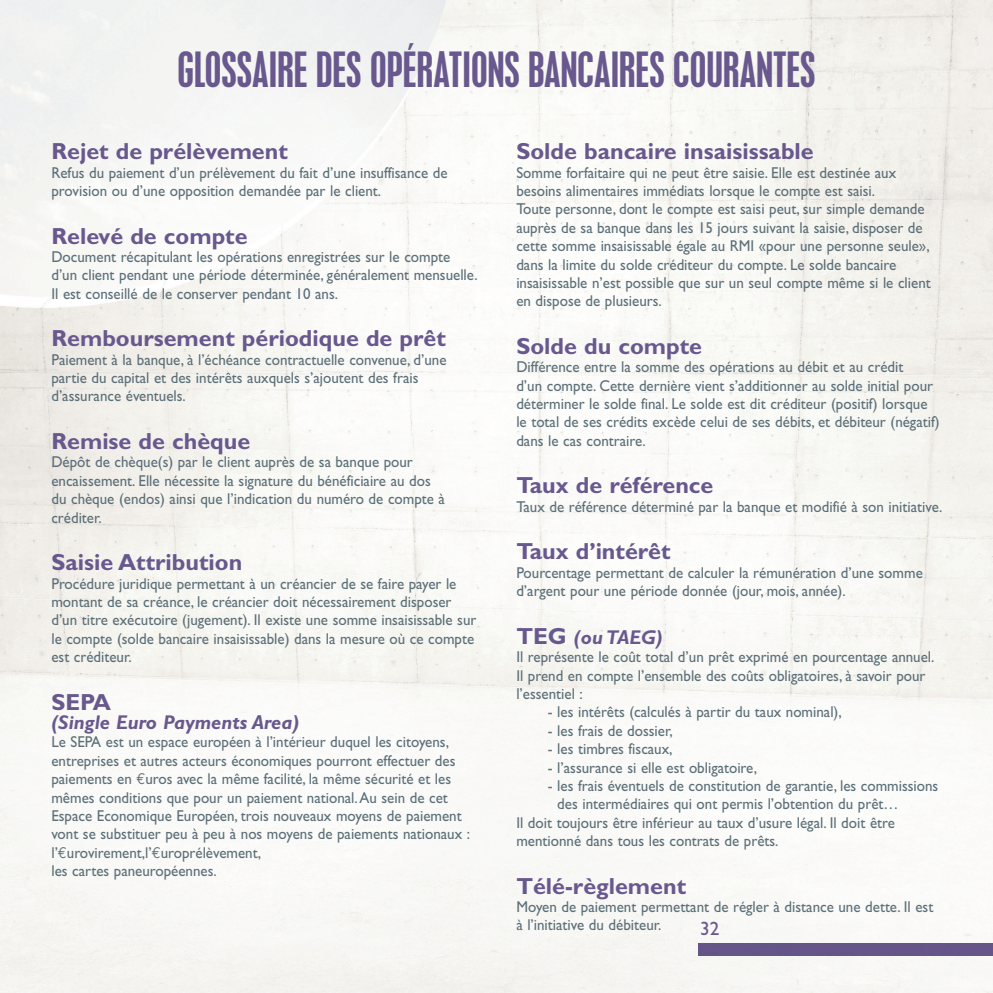
<style>
.page{position:relative;width:993px;height:993px;background:#fff}
.page>*{position:absolute;margin:0;border:0;box-sizing:border-box;transform-origin:0 0}
.t1{font:condensed 43.23px "Placard MT Std";color:#68588e}
.texte_courant{font:700 23.28px "Gill Sans";color:#68588e}
.texte_courant-2{font:italic 700 19.95px "Gill Sans";color:#68588e}
.t2{font:19.25px "Gill Sans";color:#68588e}
.texte_courant-3{font:15.75px/18.4px "Gill Sans";color:#5c6f78;scale:.95 1}
.s1{font-family:"Euro Mono"}
.s2{font-style:normal;font-size:23.28px}
</style>
<div class="page">
<img style="left:0;top:0;width:992px;height:992px">
<div style="left:698px;top:943px;width:294px;height:12px;background:#68588e"></div>
<p class="t1" style="left:177px;top:43px;width:639px">GLOSSAIRE DES OPÉRATIONS BANCAIRES COURANTES</p>
<p class="texte_courant" style="left:51px;top:137px;width:238px">Rejet de prélèvement</p>
<p class="texte_courant-3" style="left:51px;top:163px;width:418px">Refus du paiement d’un prélèvement du fait d’une insuffisance de provision ou d’une opposition demandée par le client.</p>
<p class="texte_courant" style="left:51px;top:222px;width:198px">Relevé de compte</p>
<p class="texte_courant-3" style="left:51px;top:247px;width:450px">Document récapitulant les opérations enregistrées sur le compte d’un client pendant une période déterminée, généralement mensuelle.<br>Il est conseillé de le conserver pendant 10 ans.</p>
<p class="texte_courant" style="left:51px;top:324px;width:396px">Remboursement périodique de prêt</p>
<p class="texte_courant-3" style="left:51px;top:350px;width:417px">Paiement à la banque, à l’échéance contractuelle convenue, d’une partie du capital et des intérêts auxquels s’ajoutent des frais d’assurance éventuels.</p>
<p class="texte_courant" style="left:51px;top:427px;width:200px">Remise de chèque</p>
<p class="texte_courant-3" style="left:51px;top:453px;width:415px">Dépôt de chèque(s) par le client auprès de sa banque pour encaissement. Elle nécessite la signature du bénéficiaire au dos du chèque (endos) ainsi que l’indication du numéro de compte à créditer.</p>
<p class="texte_courant" style="left:51px;top:548px;width:192px">Saisie Attribution</p>
<p class="texte_courant-3" style="left:51px;top:574px;width:449px">Procédure juridique permettant à un créancier de se faire payer le montant de sa créance, le créancier doit nécessairement disposer d’un titre exécutoire (jugement). Il existe une somme insaisissable sur le compte (solde bancaire insaisissable) dans la mesure où ce compte est créditeur.</p>
<p class="texte_courant" style="left:51px;top:688px;width:61px">SEPA</p>
<p class="texte_courant-2" style="left:51px;top:710px;width:249px">(Single Euro Payments Area)</p>
<p class="texte_courant-3" style="left:51px;top:732px;width:442px">Le SEPA est un espace européen à l’intérieur duquel les citoyens, entreprises et autres acteurs économiques pourront effectuer des paiements en <span class="s1">€</span>uros avec la même facilité, la même sécurité et les mêmes conditions que pour un paiement national. Au sein de cet Espace Economique Européen, trois nouveaux moyens de paiement vont se substituer peu à peu à nos moyens de paiements nationaux : l’<span class="s1">€</span>urovirement,l’<span class="s1">€</span>uroprélèvement,<br>les cartes paneuropéennes.</p>
<p class="texte_courant" style="left:516px;top:137px;width:298px">Solde bancaire insaisissable</p>
<p class="texte_courant-3" style="left:516px;top:163px;width:401px">Somme forfaitaire qui ne peut être saisie. Elle est destinée aux besoins alimentaires immédiats lorsque le compte est saisi.</p>
<p class="texte_courant-3" style="left:516px;top:200px;width:437px">Toute personne, dont le compte est saisi peut, sur simple demande auprès de sa banque dans les 15 jours suivant la saisie, disposer de cette somme insaisissable égale au RMI «pour une personne seule», dans la limite du solde créditeur du compte. Le solde bancaire insaisissable n’est possible que sur un seul compte même si le client en dispose de plusieurs.</p>
<p class="texte_courant" style="left:516px;top:332px;width:187px">Solde du compte</p>
<p class="texte_courant-3" style="left:516px;top:358px;width:447px">Différence entre la somme des opérations au débit et au crédit<br>d’un compte. Cette dernière vient s’additionner au solde initial pour déterminer le solde final. Le solde est dit créditeur (positif) lorsque le total de ses crédits excède celui de ses débits, et débiteur (négatif) dans le cas contraire.</p>
<p class="texte_courant" style="left:516px;top:471px;width:198px">Taux de référence</p>
<p class="texte_courant-3" style="left:516px;top:497px;width:450px">Taux de référence déterminé par la banque et modifié à son initiative.</p>
<p class="texte_courant" style="left:516px;top:537px;width:156px">Taux d’intérêt</p>
<p class="texte_courant-3" style="left:516px;top:563px;width:429px">Pourcentage permettant de calculer la rémunération d’une somme d’argent pour une période donnée (jour, mois, année).</p>
<p class="texte_courant-2" style="left:516px;top:625px;width:148px"><span class="s2">TEG</span> (ou TAEG)</p>
<p class="texte_courant-3" style="left:516px;top:647px;width:441px">Il représente le coût total d’un prêt exprimé en pourcentage annuel.<br>Il prend en compte l’ensemble des coûts obligatoires, à savoir pour l’essentiel :</p>
<p class="texte_courant-3" style="left:547px;top:702px;width:311px">- les intérêts (calculés à partir du taux nominal),</p>
<p class="texte_courant-3" style="left:547px;top:721px;width:133px">- les frais de dossier,</p>
<p class="texte_courant-3" style="left:547px;top:739px;width:133px">- les timbres fiscaux,</p>
<p class="texte_courant-3" style="left:547px;top:757px;width:221px">- l’assurance si elle est obligatoire,</p>
<p class="texte_courant-3" style="left:557px;top:776px;width:402px;text-indent:-9px">- les frais éventuels de constitution de garantie, les commissions des intermédiaires qui ont permis l’obtention du prêt…</p>
<p class="texte_courant-3" style="left:516px;top:813px;width:400px">Il doit toujours être inférieur au taux d’usure légal. Il doit être mentionné dans tous les contrats de prêts.</p>
<p class="texte_courant" style="left:516px;top:871px;width:171px">Télé-règlement</p>
<p class="texte_courant-3" style="left:516px;top:897px;width:440px">Moyen de paiement permettant de régler à distance une dette. Il est à l’initiative du débiteur.</p>
<p class="t2" style="left:699px;top:917px;width:21px">32</p>
</div>
